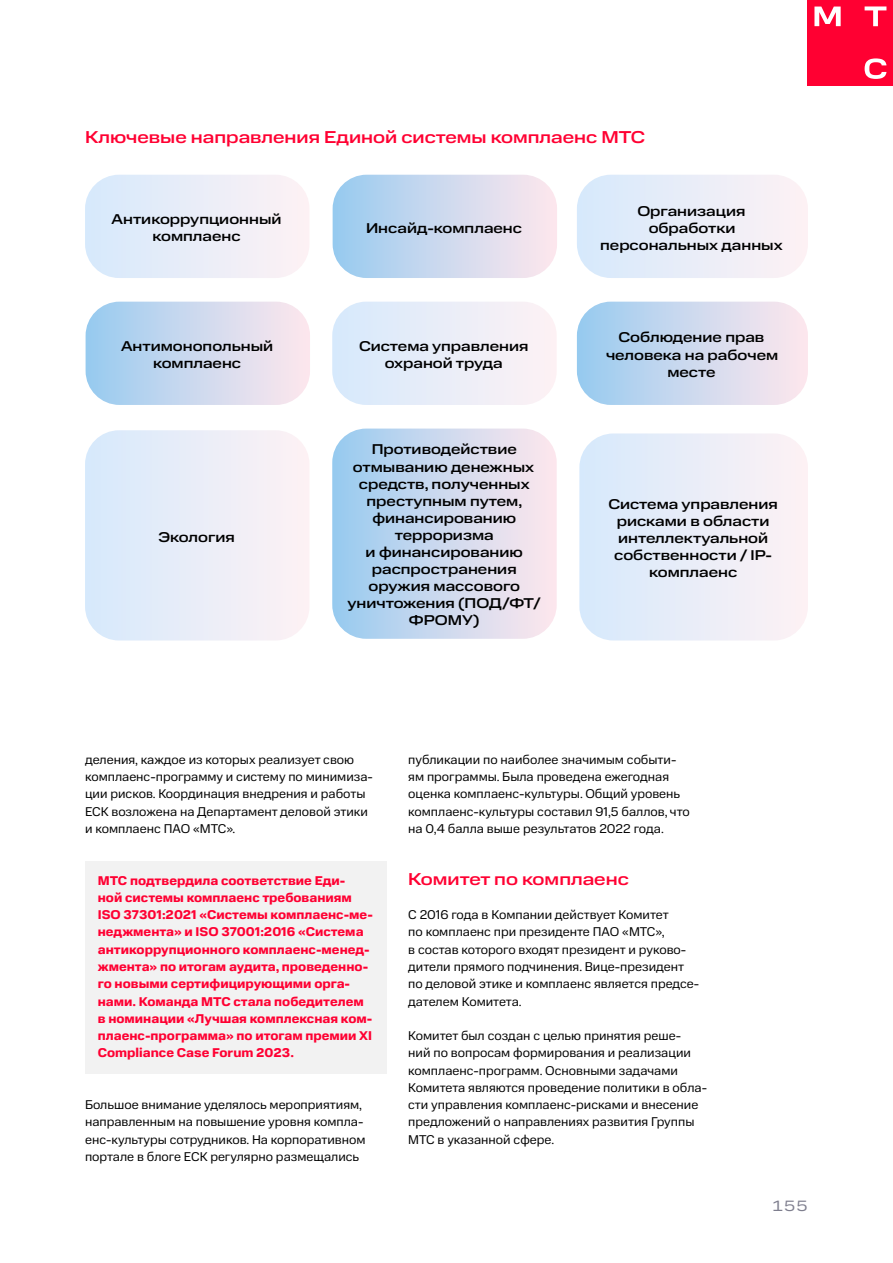
<style>
.page{position:relative;width:893px;height:1263px;background:#fff}
.page>*{position:absolute;margin:0;border:0;box-sizing:border-box;transform-origin:0 0}
.t1{font:500 17.25px "MTS Wide";color:#ff0032}
.t2{font:15px "MTS Wide";color:#7e7e8e}
.t3{font:500 14.25px/17.1px "MTS Wide";color:#000;text-align:center}
.t4{font:12.75px/17.2px "MTS Text";color:#000}
.t5{font:700 12.75px/17.2px "MTS Text";color:#ff0032}
</style>
<div class="page">
<div style="left:85px;top:861px;width:302px;height:213px;background:#f2f2f2"></div>
<svg style="left:85px;top:175px;width:224px;height:103px"></svg>
<svg style="left:86px;top:302px;width:224px;height:103px;background:#cedaef"></svg>
<svg style="left:333px;top:175px;width:224px;height:103px;background:#cedaef"></svg>
<svg style="left:577px;top:175px;width:231px;height:103px"></svg>
<svg style="left:85px;top:430px;width:224px;height:210px"></svg>
<svg style="left:332px;top:302px;width:224px;height:103px"></svg>
<svg style="left:577px;top:302px;width:231px;height:103px;background:#cedaee"></svg>
<svg style="left:579px;top:433px;width:229px;height:207px"></svg>
<svg style="left:332px;top:429px;width:225px;height:210px;background:#cddaee"></svg>
<div style="left:808px;top:0;width:85px;height:85px;background:#ff0032"></div>
<svg style="left:865px;top:6px;width:21px;height:20px"></svg>
<svg style="left:814px;top:7px;width:27px;height:19px"></svg>
<svg style="left:865px;top:58px;width:21px;height:21px"></svg>
<h1 class="t1" style="left:85px;top:127px;width:562px">Ключевые направления Единой системы комплаенс МТС</h1>
<p class="t3" style="left:112px;top:211px;width:171px">Антикоррупционный комплаенс</p>
<p class="t3" style="left:121px;top:337px;width:154px">Антимонопольный комплаенс</p>
<p class="t3" style="left:158px;top:528px;width:78px">Экология</p>
<p class="t3" style="left:366px;top:219px;width:157px">Инсайд-комплаенс</p>
<p class="t3" style="left:600px;top:202px;width:184px">Организация обработки персональных данных</p>
<p class="t3" style="left:359px;top:337px;width:171px">Система управления охраной труда</p>
<p class="t3" style="left:606px;top:329px;width:174px">Соблюдение прав человека на рабочем месте</p>
<p class="t3" style="left:347px;top:441px;width:195px">Противодействие отмыванию денежных средств, полученных преступным путем, финансированию терроризма<br>и финансированию распространения оружия массового уничтожения (ПОД/ФТ/<br>ФРОМУ)</p>
<p class="t3" style="left:608px;top:496px;width:171px">Система управления рисками в области интеллектуальной собственности / IP&shy;комплаенс</p>
<p class="t4" style="left:85px;top:751px;width:289px">деления, каждое из которых реализует свою комплаенс-программу и систему по минимиза&shy;ции рисков. Координация внедрения и работы ЕСК возложена на Департамент деловой этики и комплаенс ПАО «МТС».</p>
<p class="t5" style="left:98px;top:872px;width:277px">МТС подтвердила соответствие Еди&shy;ной системы комплаенс требованиям ISO 37301:2021 «Системы комплаенс-ме&shy;неджмента» и ISO 37001:2016 «Система антикоррупционного комплаенс-менед&shy;жмента» по итогам аудита, проведенно&shy;го новыми сертифицирующими орга&shy;нами. Команда МТС стала победителем в номинации «Лучшая комплексная ком&shy;плаенс-программа» по итогам премии XI Compliance Сase Forum 2023.</p>
<p class="t4" style="left:85px;top:1096px;width:282px">Большое внимание уделялось мероприятиям, направленным на повышение уровня компла&shy;енс-культуры сотрудников. На корпоративном портале в блоге ЕСК регулярно размещались</p>
<p class="t4" style="left:408px;top:751px;width:283px">публикации по наиболее значимым событи&shy;ям программы. Была проведена ежегодная оценка комплаенс-культуры. Общий уровень комплаенс-культуры составил 91,5 баллов, что на 0,4 балла выше результатов 2022 года.</p>
<h1 class="t1" style="left:408px;top:869px;width:222px">Комитет по комплаенс</h1>
<p class="t4" style="left:408px;top:906px;width:293px">С 2016 года в Компании действует Комитет<br>по комплаенс при президенте ПАО «МТС»,<br>в состав которого входят президент и руково&shy;дители прямого подчинения. Вице-президент по деловой этике и комплаенс является предсе&shy;дателем Комитета.</p>
<p class="t4" style="left:408px;top:1027px;width:300px">Комитет был создан с целью принятия реше-<br>ний по вопросам формирования и реализации комплаенс-программ. Основными задачами Комитета являются проведение политики в обла&shy;сти управления комплаенс-рисками и внесение предложений о направлениях развития Группы МТС в указанной сфере.</p>
<p class="t2" style="left:772px;top:1198px;width:38px">155</p>
</div>
